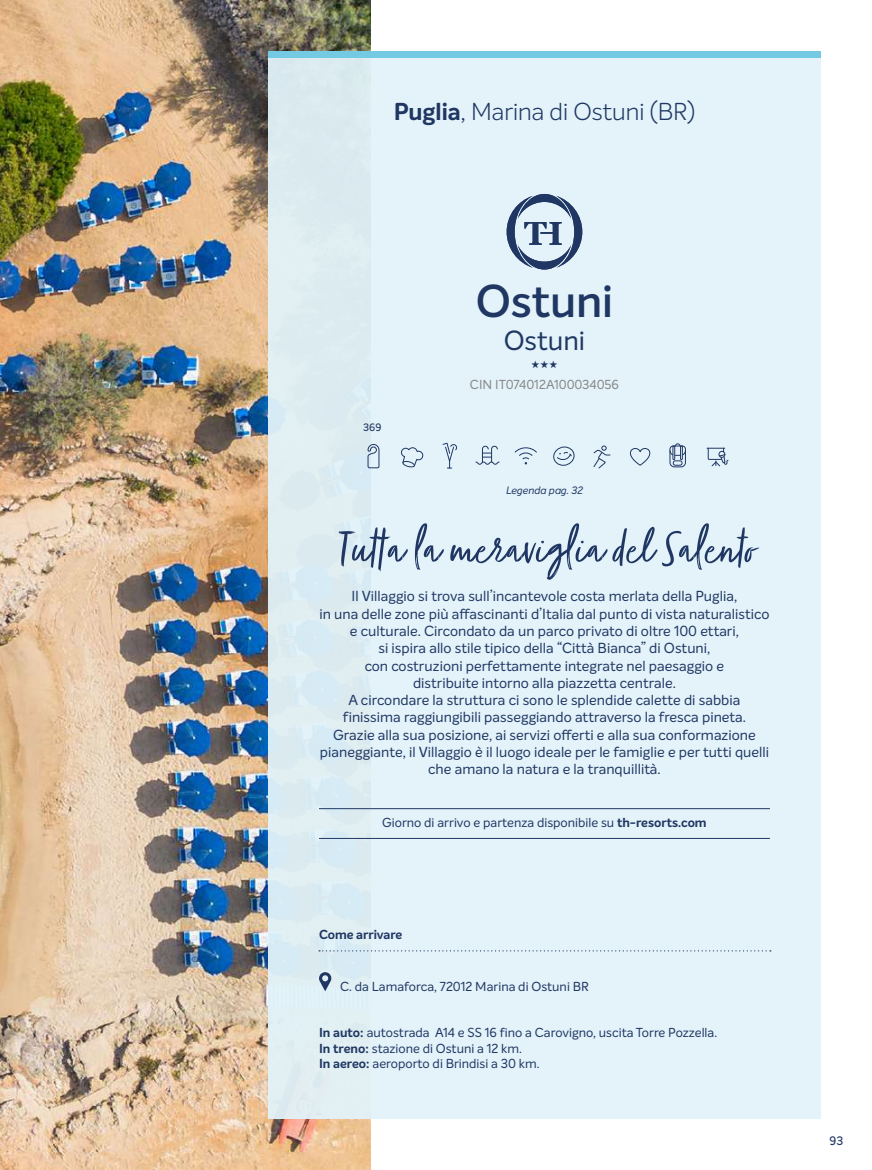
<style>
.page{position:relative;width:872px;height:1170px;background:#fff}
.page>*{position:absolute;margin:0;border:0;box-sizing:border-box;transform-origin:0 0}
.t1{font:300 52.5px "Zooja";color:#203764}
.t2{font:600 45px "Intelo";color:#203764}
.t3{font:27px "Intelo";color:#203764}
.t4{font:300 24px "Intelo";color:#203764}
.t5{font:14.25px/17.2px "Intelo";color:#203764;text-align:center}
.t6{font:12.75px/15.3px "Intelo";color:#203764}
.t7{font:12.75px "Intelo";color:#878787}
.t8{font:700 12.75px "Intelo";letter-spacing:-.005em;color:#203764}
.t9{font:500 12px "Intelo";color:#203764}
.t10{font:italic 10.5px "Intelo";color:#203764}
.t11{font:10.5px "Zapf Dingbats";color:#203764}
.t12{font:500 10.5px "Intelo";color:#203764}
.s1{font-weight:700}
</style>
<div class="page">
<img style="left:0;top:0;width:370px;height:1169px">
<div style="left:268px;top:51px;width:553px;height:1067px;background:#e2f3f9"></div>
<div style="left:268px;top:51px;width:553px;height:6px;background:#74c9e3"></div>
<svg style="left:506px;top:194px;width:76px;height:75px"></svg>
<svg style="left:319px;top:972px;width:12px;height:19px"></svg>
<svg style="left:367px;top:444px;width:13px;height:24px"></svg>
<svg style="left:401px;top:447px;width:22px;height:20px"></svg>
<svg style="left:442px;top:442px;width:15px;height:26px"></svg>
<svg style="left:475px;top:445px;width:25px;height:20px"></svg>
<svg style="left:514px;top:447px;width:23px;height:17px"></svg>
<svg style="left:557px;top:452px;width:15px;height:9px"></svg>
<div style="left:553px;top:446px;width:21px;height:20px;border:1px solid #213764;border-radius:50%"></div>
<svg style="left:593px;top:445px;width:18px;height:24px"></svg>
<svg style="left:630px;top:448px;width:21px;height:18px"></svg>
<svg style="left:669px;top:443px;width:17px;height:25px"></svg>
<div style="left:673px;top:460px;width:9px;height:5px;border:1px solid #213764;border-radius:2px"></div>
<svg style="left:707px;top:447px;width:22px;height:20px"></svg>
<hr style="left:319px;top:808px;width:451px;height:1px;background:#203764">
<hr style="left:319px;top:838px;width:451px;height:1px;background:#203764">
<svg style="left:319px;top:950px;width:452px;height:1px"></svg>
<h3 class="t4" style="left:394px;top:97px;width:303px"><span class="s1">Puglia</span>, Marina di Ostuni (BR)</h3>
<p class="t12" style="left:363px;top:421px;width:20px">369</p>
<h2 class="t2" style="left:476px;top:272px;width:139px">Ostuni</h2>
<h3 class="t3" style="left:503px;top:323px;width:83px">Ostuni</h3>
<p class="t11" style="left:531px;top:359px;width:28px">★★★</p>
<p class="t7" style="left:470px;top:376px;width:151px">CIN IT074012A100034056</p>
<p class="t10" style="left:506px;top:483px;width:78px">Legenda pag. 32</p>
<h1 class="t1" style="left:335px;top:521px;width:419px">Tutta la meraviglia del Salento</h1>
<p class="t5" style="left:319px;top:587px;width:451px">Il Villaggio si trova sull’incantevole costa merlata della Puglia,<br>in una delle zone più affascinanti d’Italia dal punto di vista naturalistico e culturale. Circondato da un parco privato di oltre 100 ettari,<br>si ispira allo stile tipico della “Città Bianca” di Ostuni,<br>con costruzioni perfettamente integrate nel paesaggio e<br>distribuite intorno alla piazzetta centrale.<br>A circondare la struttura ci sono le splendide calette di sabbia finissima raggiungibili passeggiando attraverso la fresca pineta.<br>Grazie alla sua posizione, ai servizi offerti e alla sua conformazione pianeggiante, il Villaggio è il luogo ideale per le famiglie e per tutti quelli che amano la natura e la tranquillità.</p>
<p class="t6" style="left:382px;top:814px;width:326px">Giorno di arrivo e partenza disponibile su <span class="s1">th-resorts.com</span></p>
<p class="t8" style="left:319px;top:926px;width:85px">Come arrivare</p>
<p class="t6" style="left:340px;top:979px;width:250px">C. da Lamaforca, 72012 Marina di Ostuni BR</p>
<p class="t6" style="left:319px;top:1024px;width:400px"><span class="s1">In auto:</span> autostrada A14 e SS 16 fino a Carovigno, uscita Torre Pozzella.<br><span class="s1">In treno:</span> stazione di Ostuni a 12 km.<br><span class="s1">In aereo:</span> aeroporto di Brindisi a 30 km.</p>
<p class="t9" style="left:829px;top:1132px;width:15px">93</p>
</div>
